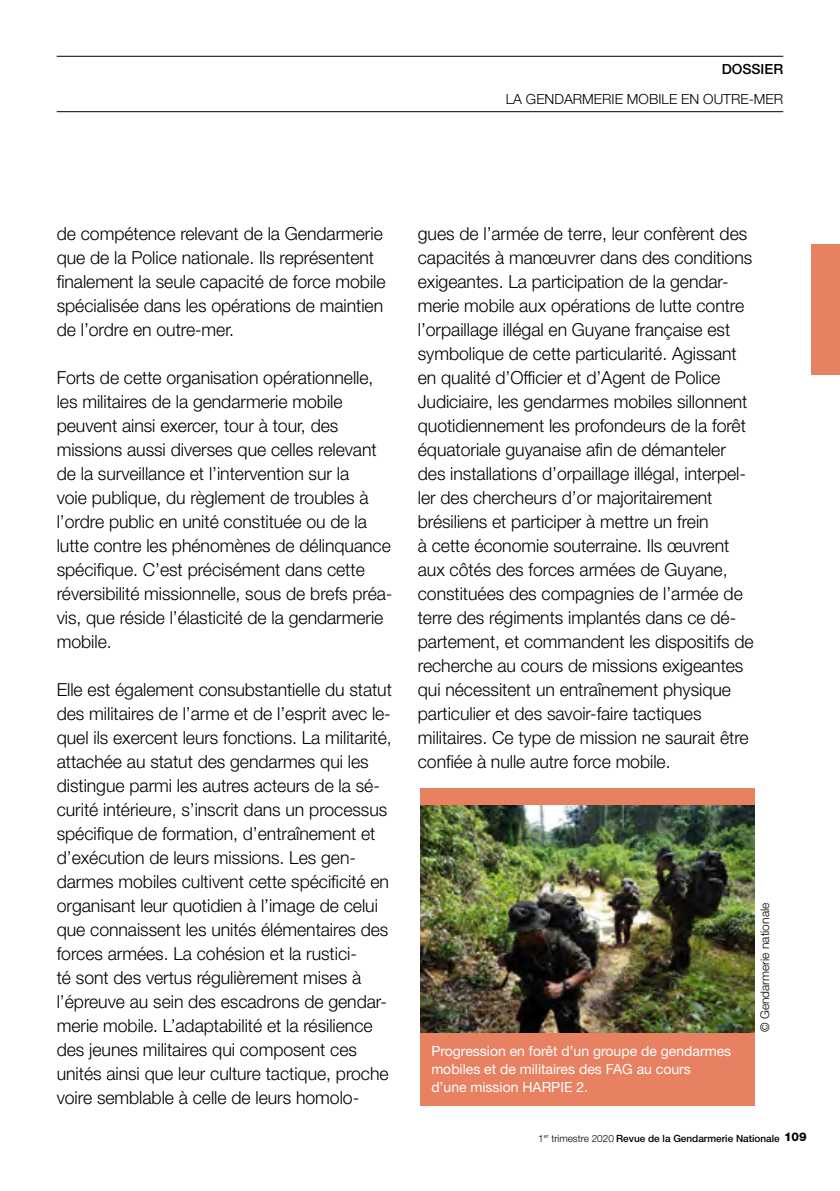
<style>
.page{position:relative;width:840px;height:1191px;background:#fff}
.page>*{position:absolute;margin:0;border:0;box-sizing:border-box;transform-origin:0 0}
.t1{font:300 18px/24px "Helvetica Neue LT Std";letter-spacing:-.005em;color:#000}
.t2{font:14px/18px "Helvetica Neue LT Std";color:#fff}
.t3{font:300 14px "Helvetica Neue LT Std";color:#000}
.t4{font:500 14px "Helvetica Neue LT Std";color:#000}
.t5{font:300 12px "Helvetica Neue LT Std";color:#000}
.t6{font:500 10px "Helvetica Neue LT Std";color:#000}
.s1{font-weight:300}
.s2{font-weight:800;font-size:12px}
</style>
<div class="page">
<div style="left:420px;top:788px;width:334px;height:318px;background:#e88062"></div>
<img style="left:420px;top:805px;width:334px;height:227px">
<div style="left:811px;top:244px;width:28px;height:130px;background:#e88062"></div>
<hr style="left:57px;top:56px;width:725px;height:1px;background:#000">
<hr style="left:57px;top:111px;width:725px;height:1px;background:#000">
<p class="t4" style="left:721px;top:60px;width:63px">DOSSIER</p>
<p class="t3" style="left:505px;top:90px;width:279px">LA GENDARMERIE MOBILE EN OUTRE-MER</p>
<p class="t1" style="left:57px;top:221px;width:330px">de compétence relevant de la Gendarmerie que de la Police nationale. Ils représentent finalement la seule capacité de force mobile spécialisée dans les opérations de maintien de l’ordre en outre-mer.</p>
<p class="t1" style="left:57px;top:365px;width:337px">Forts de cette organisation opérationnelle, les militaires de la gendarmerie mobile peuvent ainsi exercer, tour à tour, des missions aussi diverses que celles relevant de la surveillance et l’intervention sur la<br>voie publique, du règlement de troubles à l’ordre public en unité constituée ou de la lutte contre les phénomènes de délinquance spécifique. C’est précisément dans cette réversibilité missionnelle, sous de brefs préa&shy;vis, que réside l’élasticité de la gendarmerie mobile.</p>
<p class="t1" style="left:57px;top:677px;width:336px">Elle est également consubstantielle du statut des militaires de l’arme et de l’esprit avec le&shy;quel ils exercent leurs fonctions. La militarité, attachée au statut des gendarmes qui les distingue parmi les autres acteurs de la sé&shy;curité intérieure, s’inscrit dans un processus spécifique de formation, d’entraînement et d’exécution de leurs missions. Les gen&shy;darmes mobiles cultivent cette spécificité en organisant leur quotidien à l’image de celui que connaissent les unités élémentaires des forces armées. La cohésion et la rustici-<br>té sont des vertus régulièrement mises à l’épreuve au sein des escadrons de gendar&shy;merie mobile. L’adaptabilité et la résilience des jeunes militaires qui composent ces unités ainsi que leur culture tactique, proche voire semblable à celle de leurs homolo-</p>
<p class="t1" style="left:417px;top:221px;width:337px">gues de l’armée de terre, leur confèrent des capacités à manœuvrer dans des conditions exigeantes. La participation de la gendar&shy;merie mobile aux opérations de lutte contre l’orpaillage illégal en Guyane française est symbolique de cette particularité. Agissant en qualité d’Officier et d’Agent de Police Judiciaire, les gendarmes mobiles sillonnent quotidiennement les profondeurs de la forêt équatoriale guyanaise afin de démanteler des installations d’orpaillage illégal, interpel&shy;ler des chercheurs d’or majoritairement brésiliens et participer à mettre un frein<br>à cette économie souterraine. Ils œuvrent aux côtés des forces armées de Guyane, constituées des compagnies de l’armée de terre des régiments implantés dans ce dé&shy;partement, et commandent les dispositifs de recherche au cours de missions exigeantes qui nécessitent un entraînement physique particulier et des savoir-faire tactiques militaires. Ce type de mission ne saurait être confiée à nulle autre force mobile.</p>
<p class="t2" style="left:431px;top:1042px;width:301px">Progression en forêt d’un groupe de gendarmes mobiles et de militaires des FAG au cours<br>d’une mission HARPIE 2.</p>
<p class="t5" style="left:757px;top:1032px;width:131px;rotate:-90deg">© Gendarmerie nationale</p>
<p class="t6" style="left:538px;top:1132px;width:270px"><span class="s1">1</span><sup>er</sup> <span class="s1">trimestre 2020</span> Revue de la Gendarmerie Nationale <span class="s2">109</span></p>
</div>
